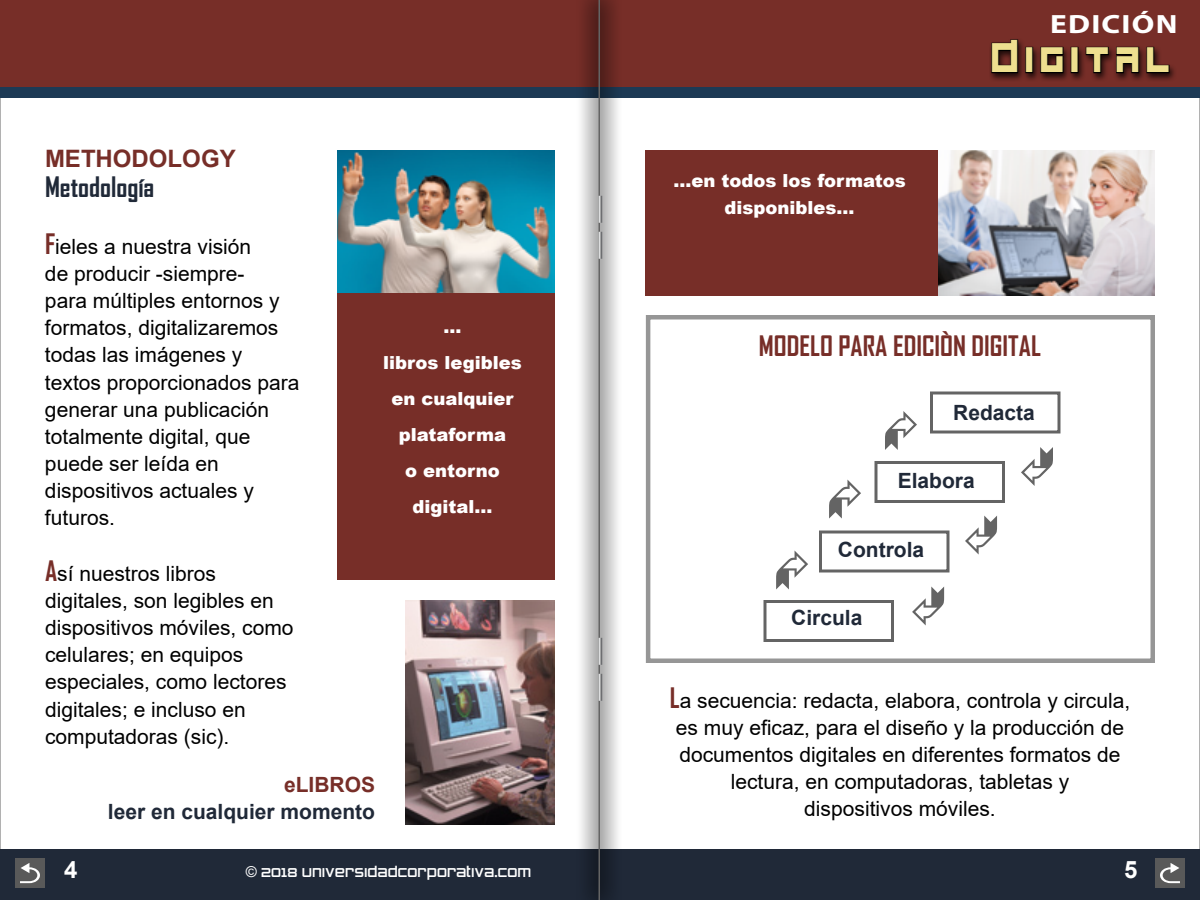
<style>
.page{position:relative;width:1200px;height:900px;background:#fff}
.page>*{position:absolute;margin:0;border:0;box-sizing:border-box;transform-origin:0 0}
.t1{font:38.4px "Chubu 08 Normal";color:#eedf8f;scale:.87 1}
.t2{font:700 27px "Agency FB";color:#772e28}
.t3{font:700 27px "Agency FB";color:#202938}
.t4{font:700 26.55px "Myriad Pro";letter-spacing:.04em;color:#fff;scale:1.19 1}
.t5{font:700 24px "Arial";color:#772e28}
.t6{font:700 24px "Arial";color:#fff}
.t7{font:21px/27px "Arial";color:#000}
.t8{font:700 21px "Arial";color:#202938}
.t9{font:700 21px "Arial";color:#772e28}
.t10{font:900 18px/36px "Arial";color:#fff;text-align:center}
.t11{font:15px "Zero Twos";color:#fff}
.s1{font-family:"Agency FB";font-weight:700;font-size:27px;color:#772e28}
.s2{font-family:"Arial"}
</style>
<div class="page">
<div style="left:0;top:0;width:1200px;height:87px;background:#772e28"></div>
<div style="left:0;top:87px;width:1200px;height:11px;background:#1d3a55"></div>
<div style="left:0;top:849px;width:1200px;height:51px;background:#202938"></div>
<div style="left:15px;top:858px;width:30px;height:30px;background:#595959"></div>
<svg style="left:20px;top:863px;width:20px;height:20px"></svg>
<div style="left:1155px;top:858px;width:30px;height:30px;background:#595959"></div>
<svg style="left:1160px;top:863px;width:20px;height:20px"></svg>
<div style="left:989px;top:38px;width:187px;height:44px;background:#000;opacity:.76"></div>
<svg style="left:991px;top:39px;width:28px;height:35px"></svg>
<div style="left:1025px;top:47px;width:8px;height:26px;border:2px solid #000"></div>
<svg style="left:1040px;top:46px;width:24px;height:28px"></svg>
<div style="left:1071px;top:47px;width:8px;height:26px;border:2px solid #000"></div>
<svg style="left:1085px;top:46px;width:55px;height:28px"></svg>
<svg style="left:1146px;top:46px;width:24px;height:28px"></svg>
<img style="left:405px;top:600px;width:150px;height:225px">
<img style="left:338px;top:150px;width:217px;height:144px">
<img style="left:938px;top:150px;width:217px;height:146px">
<div style="left:338px;top:294px;width:217px;height:286px;background:#772e28"></div>
<div style="left:645px;top:150px;width:293px;height:146px;background:#772e28"></div>
<svg style="left:885px;top:411px;width:32px;height:39px"></svg>
<svg style="left:829px;top:480px;width:32px;height:39px"></svg>
<svg style="left:776px;top:550px;width:32px;height:39px"></svg>
<svg style="left:1021px;top:447px;width:32px;height:39px"></svg>
<svg style="left:965px;top:516px;width:32px;height:39px"></svg>
<svg style="left:912px;top:587px;width:32px;height:39px"></svg>
<div style="left:930px;top:392px;width:130px;height:42px;border:3px solid #646464"></div>
<div style="left:874px;top:461px;width:131px;height:42px;border:3px solid #646464"></div>
<div style="left:819px;top:531px;width:131px;height:42px;border:3px solid #646464"></div>
<div style="left:764px;top:600px;width:130px;height:42px;border:3px solid #646464"></div>
<div style="left:646px;top:315px;width:509px;height:348px;border:4px solid #969696"></div>
<svg style="left:581px;top:0;width:37px;height:900px;background:#b7b2b2"></svg>
<hr style="left:598px;top:0;width:2px;height:900px;background:#646464">
<svg style="left:599px;top:196px;width:3px;height:27px"></svg>
<svg style="left:599px;top:232px;width:3px;height:27px"></svg>
<svg style="left:599px;top:638px;width:3px;height:27px"></svg>
<svg style="left:599px;top:674px;width:3px;height:27px"></svg>
<p class="t5" style="left:45px;top:142px;width:192px">METHODOLOGY</p>
<p class="t3" style="left:45px;top:171px;width:111px">Metodología</p>
<p class="t7" style="left:45px;top:233px;width:256px"><span class="s1">F</span>ieles a nuestra visión<br>de producir -siempre-<br>para múltiples entornos y formatos, digitalizaremos todas las imágenes y textos proporcionados para generar una publicación totalmente digital, que puede ser leída en dispositivos actuales y futuros.</p>
<p class="t7" style="left:45px;top:560px;width:250px"><span class="s1">A</span>sí nuestros libros digitales, son legibles en dispositivos móviles, como celulares; en equipos especiales, como lectores digitales; e incluso en computadoras (sic).</p>
<p class="t9" style="left:284px;top:770px;width:93px">eLIBROS</p>
<p class="t8" style="left:108px;top:797px;width:269px">leer en cualquier momento</p>
<p class="t10" style="left:383px;top:308px;width:140px">...<br>libros legibles en cualquier plataforma<br>o entorno digital...</p>
<p class="t10" style="left:673px;top:166px;width:234px;line-height:27px">...en todos los formatos disponibles...</p>
<p class="t4" style="left:1050px;top:6px;width:109px">EDICIÓN</p>
<h1 class="t1" style="left:992px;top:34px;width:214px">Digital</h1>
<p class="t2" style="left:759px;top:329px;width:283px">MODELO PARA EDICIÒN DIGITAL</p>
<p class="t8" style="left:953px;top:398px;width:83px">Redacta</p>
<p class="t8" style="left:898px;top:466px;width:79px">Elabora</p>
<p class="t8" style="left:838px;top:535px;width:88px">Controla</p>
<p class="t8" style="left:791px;top:603px;width:73px">Circula</p>
<p class="t7" style="left:670px;top:687px;width:462px;text-align:center"><span class="s1">L</span>a secuencia: redacta, elabora, controla y circula, es muy eficaz, para el diseño y la producción de documentos digitales en diferentes formatos de lectura, en computadoras, tabletas y<br>dispositivos móviles.</p>
<p class="t6" style="left:64px;top:853px;width:15px">4</p>
<p class="t11" style="left:246px;top:865px;width:287px"><span class="s2">©</span> 2018 UNIVERSIDADCORPORATIVA.COM</p>
<p class="t6" style="left:1124px;top:853px;width:15px">5</p>
</div>
